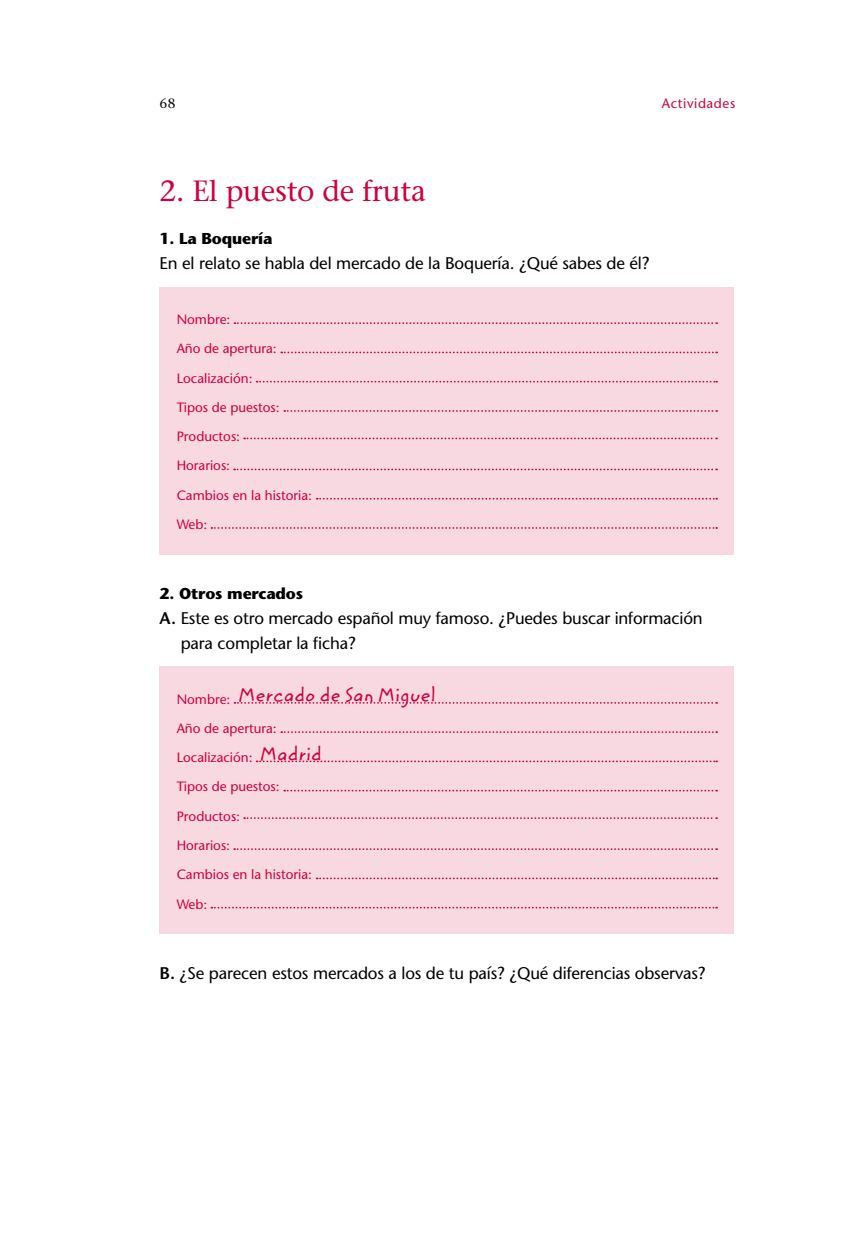
<style>
.page{position:relative;width:862px;height:1244px;background:#fff}
.page>*{position:absolute;margin:0;border:0;box-sizing:border-box;transform-origin:0 0}
.titulo_relato{font:29.25px "Stone Serif";letter-spacing:-.01em;color:#cf003d}
.t1{font:20.25px "Zemke Hand ITC";color:#cf003d}
.enunciado_actividad{font:16.88px/24.8px "Stone Sans";letter-spacing:-.01em;color:#000}
.titulo_actividad{font:700 15.75px "Stone Sans";letter-spacing:-.01em;color:#000}
.t2{font:13.5px/29.2px "Stone Sans";color:#cf003d}
.t3{font:13.5px "Stone Sans";letter-spacing:.045em;color:#cf003d}
.t4{font:13.5px "Stone Serif";color:#000}
.s1{font-family:"Stone Sans ITC Std";font-weight:600}
</style>
<div class="page">
<div style="left:159px;top:287px;width:574px;height:267px;background:#f8d9e2"></div>
<svg style="left:234px;top:322px;width:482px;height:2px"></svg>
<svg style="left:281px;top:352px;width:435px;height:1px"></svg>
<svg style="left:256px;top:381px;width:460px;height:1px"></svg>
<svg style="left:284px;top:410px;width:432px;height:2px"></svg>
<svg style="left:244px;top:438px;width:472px;height:1px"></svg>
<svg style="left:234px;top:469px;width:482px;height:1px"></svg>
<svg style="left:316px;top:498px;width:400px;height:1px"></svg>
<svg style="left:211px;top:527px;width:505px;height:2px"></svg>
<div style="left:159px;top:667px;width:574px;height:267px;background:#f8d9e2"></div>
<svg style="left:234px;top:702px;width:482px;height:2px"></svg>
<svg style="left:281px;top:731px;width:435px;height:2px"></svg>
<svg style="left:256px;top:760px;width:460px;height:2px"></svg>
<svg style="left:284px;top:790px;width:432px;height:1px"></svg>
<svg style="left:244px;top:817px;width:472px;height:2px"></svg>
<svg style="left:234px;top:848px;width:482px;height:2px"></svg>
<svg style="left:316px;top:877px;width:400px;height:2px"></svg>
<svg style="left:211px;top:907px;width:505px;height:1px"></svg>
<p class="t4" style="left:159px;top:96px;width:17px">68</p>
<p class="t3" style="left:661px;top:96px;width:75px">Actividades</p>
<p class="titulo_relato" style="left:159px;top:173px;width:268px">2. El puesto de fruta</p>
<p class="titulo_actividad" style="left:159px;top:230px;width:114px">1. La Boquería</p>
<p class="enunciado_actividad" style="left:159px;top:251px;width:491px">En el relato se habla del mercado de la Boquería. ¿Qué sabes de él?</p>
<p class="t2" style="left:176px;top:305px;width:137px">Nombre:<br>Año de apertura:<br>Localización:<br>Tipos de puestos:<br>Productos:<br>Horarios:<br>Cambios en la historia:<br>Web:</p>
<p class="titulo_actividad" style="left:159px;top:584px;width:145px">2. Otros mercados</p>
<p class="enunciado_actividad" style="left:181px;top:606px;width:523px;text-indent:-21px"><span class="s1">A.</span> Este es otro mercado español muy famoso. ¿Puedes buscar información para completar la ficha?</p>
<p class="t1" style="left:238px;top:680px;width:198px">Mercado de San Miguel</p>
<p class="t1" style="left:260px;top:739px;width:63px">Madrid</p>
<p class="t2" style="left:176px;top:684px;width:137px">Nombre:<br>Año de apertura:<br>Localización:<br>Tipos de puestos:<br>Productos:<br>Horarios:<br>Cambios en la historia:<br>Web:</p>
<p class="enunciado_actividad" style="left:159px;top:961px;width:547px"><span class="s1">B.</span> ¿Se parecen estos mercados a los de tu país? ¿Qué diferencias observas?</p>
</div>
